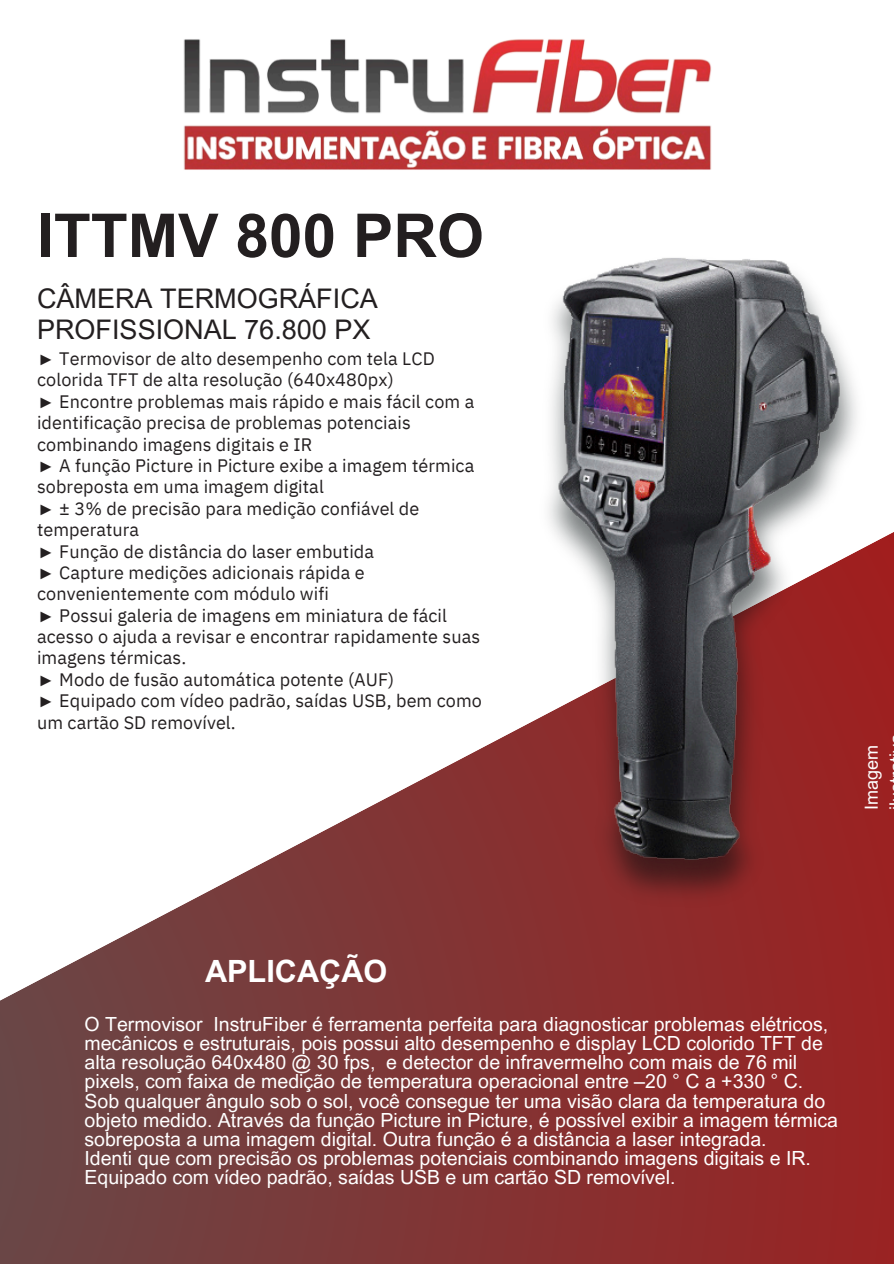
<style>
.page{position:relative;width:894px;height:1264px;background:#fff}
.page>*{position:absolute;margin:0;border:0;box-sizing:border-box;transform-origin:0 0}
.t1{font:700 60.45px "Arial MT Pro";color:#231f20}
.t2{font:700 30.6px "Arial MT Pro";color:#fff}
.t3{font:27px/31.5px "Arial MT Pro";color:#231f20}
.t4{font:19.5px/19.2px "Arial MT Pro";color:#fff}
.t5{font:18px/21.3px "IBM Plex Sans";letter-spacing:.005em;color:#231f20}
.t6{font:18px "Arial MT Pro";color:#fff}
.s1{font-family:"Liberation Serif"}
</style>
<div class="page">
<svg style="left:0;top:797px;width:893px;height:466px;background:#8f4b4b"></svg>
<img style="left:389px;top:258px;width:504px;height:658px">
<img style="left:183px;top:39px;width:529px;height:131px">
<p class="t1" style="left:37px;top:213px;width:448px">ITTMV 800 PRO</p>
<p class="t3" style="left:37px;top:286px;width:342px">CÂMERA TERMOGRÁFICA<br>PROFISSIONAL 76.800 PX</p>
<p class="t5" style="left:37px;top:347px;width:399px"><span class="s1">►</span> Termovisor de alto desempenho com tela LCD colorida TFT de alta resolução (640x480px)</p>
<p class="t5" style="left:37px;top:390px;width:438px"><span class="s1">►</span> Encontre problemas mais rápido e mais fácil com a identificação precisa de problemas potenciais combinando imagens digitais e IR</p>
<p class="t5" style="left:37px;top:454px;width:438px"><span class="s1">►</span> A função Picture in Picture exibe a imagem térmica sobreposta em uma imagem digital</p>
<p class="t5" style="left:37px;top:497px;width:384px"><span class="s1">►</span> ± 3% de precisão para medição confiável de temperatura</p>
<p class="t5" style="left:37px;top:540px;width:338px"><span class="s1">►</span> Função de distância do laser embutida</p>
<p class="t5" style="left:37px;top:561px;width:329px"><span class="s1">►</span> Capture medições adicionais rápida e convenientemente com módulo wifi</p>
<p class="t5" style="left:37px;top:604px;width:444px"><span class="s1">►</span> Possui galeria de imagens em miniatura de fácil acesso o ajuda a revisar e encontrar rapidamente suas imagens térmicas.</p>
<p class="t5" style="left:37px;top:668px;width:358px"><span class="s1">►</span> Modo de fusão automática potente (AUF)</p>
<p class="t5" style="left:37px;top:689px;width:446px"><span class="s1">►</span> Equipado com vídeo padrão, saídas USB, bem como um cartão SD removível.</p>
<p class="t6" style="left:864px;top:809px;width:67px;rotate:-90deg">Imagem</p>
<p class="t2" style="left:205px;top:959px;width:184px">APLICAÇÃO</p>
<h1 class="t4" style="left:84px;top:1016px;width:754px">O Termovisor InstruFiber é ferramenta perfeita para diagnosticar problemas elétricos, mecânicos e estruturais, pois possui alto desempenho e display LCD colorido TFT de alta resolução 640x480 @ 30 fps, e detector de infravermelho com mais de 76 mil pixels, com faixa de medição de temperatura operacional entre –20 ° C a +330 ° C.<br>Sob qualquer ângulo sob o sol, você consegue ter uma visão clara da temperatura do objeto medido. Através da função Picture in Picture, é possível exibir a imagem térmica sobreposta a uma imagem digital. Outra função é a distância a laser integrada.<br>Identi que com precisão os problemas potenciais combinando imagens digitais e IR.<br>Equipado com vídeo padrão, saídas USB e um cartão SD removível.</h1>
</div>
